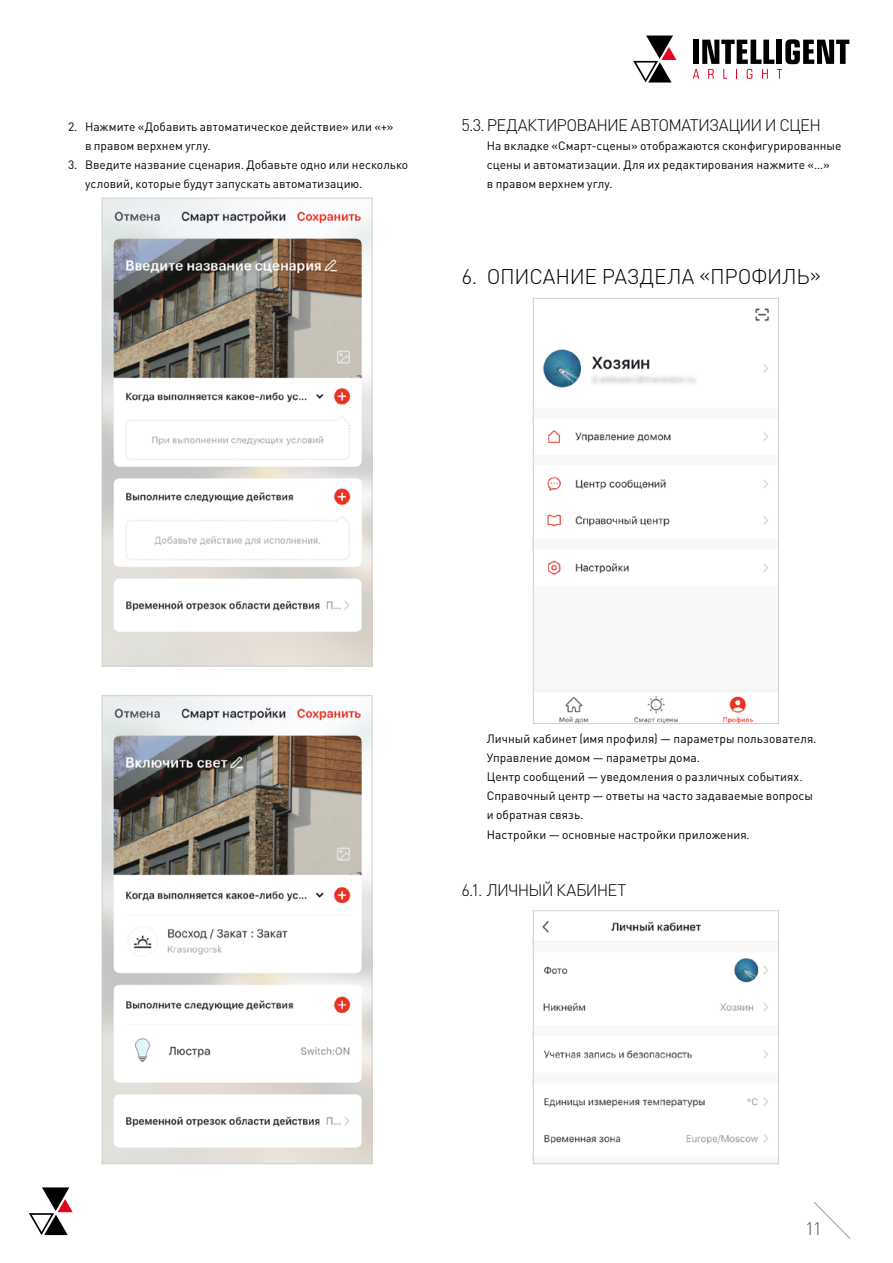
<style>
.page{position:relative;width:893px;height:1263px;background:#fff}
.page>*{position:absolute;margin:0;border:0;box-sizing:border-box;transform-origin:0 0}
.t1{font:300 21px "DIN Pro";letter-spacing:-.005em;color:#000}
.t2{font:300 18px "DIN Pro";color:#575756}
.t3{font:300 16.5px "DIN Pro";letter-spacing:-.045em;color:#000}
.t4{font:12px/19.2px "DIN Pro";letter-spacing:.005em;color:#000}
</style>
<div class="page">
<svg style="left:814px;top:1202px;width:37px;height:37px"></svg>
<svg style="left:693px;top:39px;width:156px;height:40px"></svg>
<svg style="left:633px;top:36px;width:43px;height:47px"></svg>
<svg style="left:29px;top:1187px;width:44px;height:48px"></svg>
<img style="left:104px;top:200px;width:266px;height:464px">
<div style="left:102px;top:198px;width:270px;height:468px;border:1px solid #d0d0d0"></div>
<img style="left:104px;top:697px;width:266px;height:465px">
<div style="left:102px;top:695px;width:270px;height:469px;border:1px solid #d0d0d0"></div>
<img style="left:535px;top:308px;width:242px;height:414px">
<div style="left:533px;top:298px;width:246px;height:426px;border:1px solid #d0d0d0"></div>
<img style="left:535px;top:920px;width:242px;height:224px">
<div style="left:533px;top:910px;width:246px;height:254px;border:1px solid #d0d0d0"></div>
<p class="t4" style="left:85px;top:116px;width:310px;text-indent:-17px">2. Нажмите «Добавить автоматическое действие» или «+» в правом верхнем углу.</p>
<p class="t4" style="left:85px;top:154px;width:325px;text-indent:-17px">3. Введите название сценария. Добавьте одно или несколько условий, которые будут запускать автоматизацию.</p>
<h3 class="t3" style="left:461px;top:113px;width:361px">5.3. РЕДАКТИРОВАНИЕ АВТОМАТИЗАЦИИ И СЦЕН</h3>
<p class="t4" style="left:487px;top:135px;width:356px">На вкладке «Смарт-сцены» отображаются сконфигурированные сцены и автоматизации. Для их редактирования нажмите «…»<br>в правом верхнем углу.</p>
<h1 class="t1" style="left:461px;top:262px;width:361px">6. ОПИСАНИЕ РАЗДЕЛА «ПРОФИЛЬ»</h1>
<p class="t4" style="left:487px;top:728px;width:331px">Личный кабинет (имя профиля) — параметры пользователя.<br>Управление домом — параметры дома.<br>Центр сообщений — уведомления о различных событиях.<br>Справочный центр — ответы на часто задаваемые вопросы и обратная связь.<br>Настройки — основные настройки приложения.</p>
<h3 class="t3" style="left:461px;top:879px;width:166px">6.1. ЛИЧНЫЙ КАБИНЕТ</h3>
<h2 class="t2" style="left:805px;top:1216px;width:18px">11</h2>
</div>
